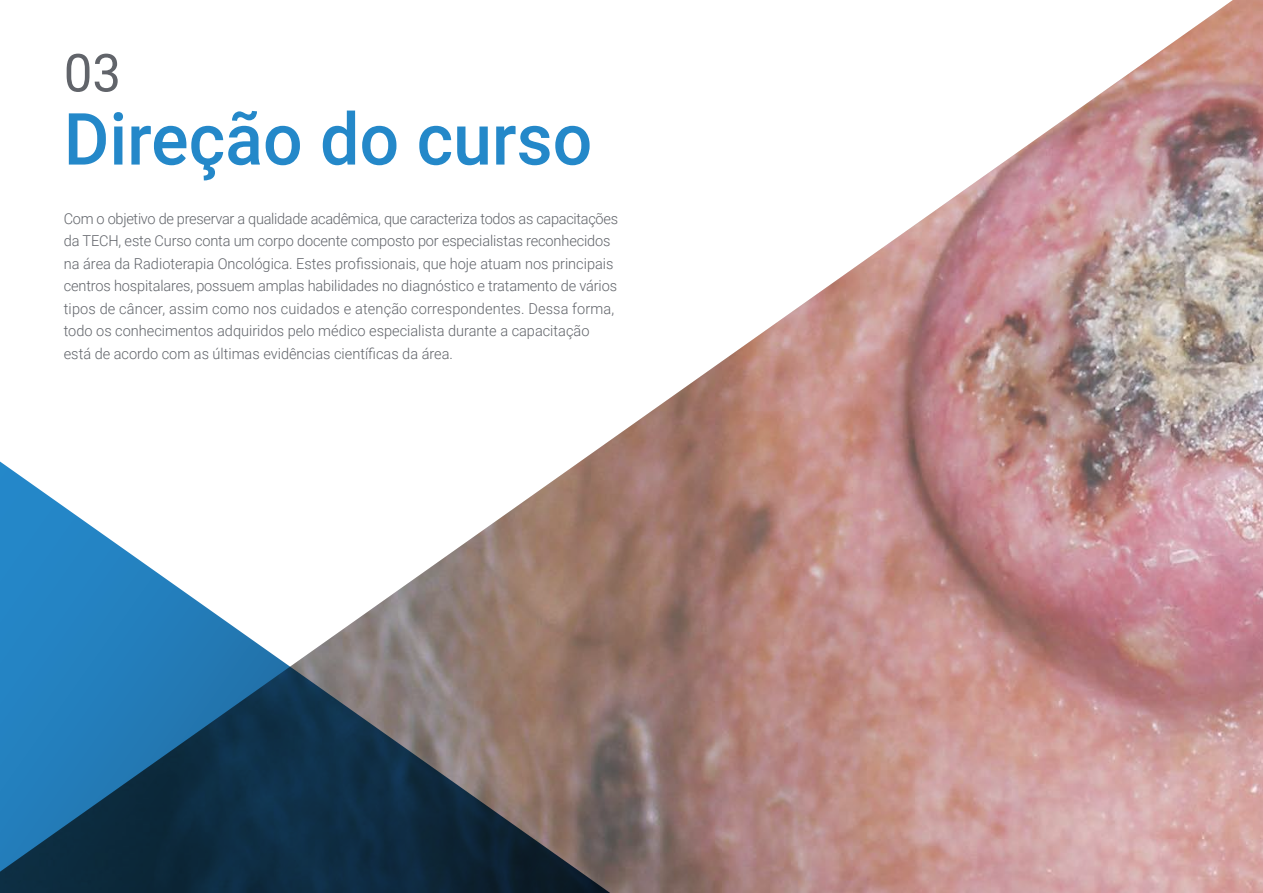
<style>
.page{position:relative;width:1263px;height:893px;background:#fff}
.page>*{position:absolute;margin:0;border:0;box-sizing:border-box;transform-origin:0 0}
.t1{font:500 72px "Roboto";color:#2488c9}
.t2{font:52.5px "Roboto";color:#61646a}
.t3{font:300 15px/22.5px "Roboto";color:#61646a}
</style>
<div class="page">
<img style="left:602px;top:0;width:661px;height:893px">
<svg style="left:0;top:446px;width:640px;height:447px"></svg>
<h2 class="t2" style="left:64px;top:36px;width:59px">03</h2>
<h1 class="t1" style="left:64px;top:89px;width:530px">Direção do curso</h1>
<p class="t3" style="left:64px;top:207px;width:556px">Com o objetivo de preservar a qualidade acadêmica, que caracteriza todos as capacitações da TECH, este Curso conta um corpo docente composto por especialistas reconhecidos na área da Radioterapia Oncológica. Estes profissionais, que hoje atuam nos principais centros hospitalares, possuem amplas habilidades no diagnóstico e tratamento de vários tipos de câncer, assim como nos cuidados e atenção correspondentes. Dessa forma, todo os conhecimentos adquiridos pelo médico especialista durante a capacitação está de acordo com as últimas evidências científicas da área.</p>
</div>
